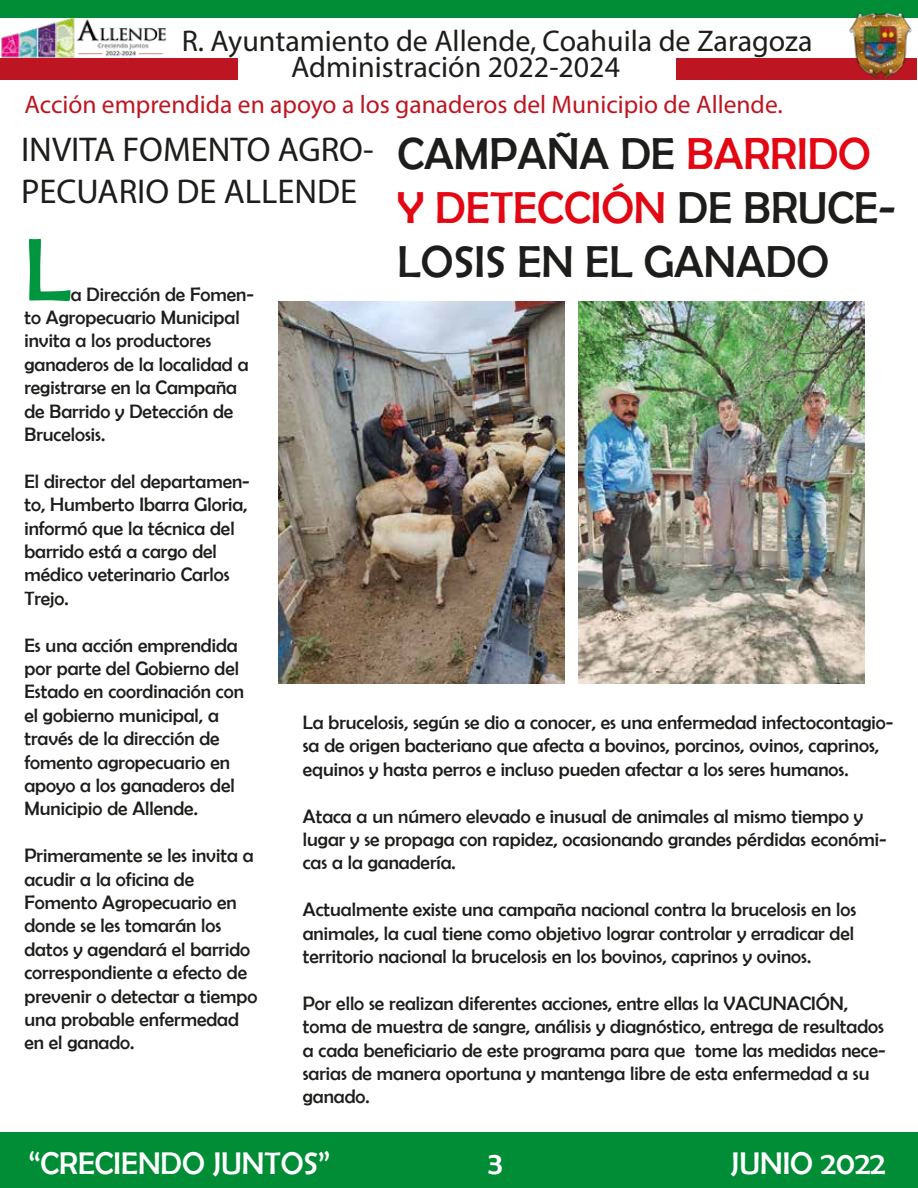
<style>
.page{position:relative;width:918px;height:1188px;background:#fff}
.page>*{position:absolute;margin:0;border:0;box-sizing:border-box;transform-origin:0 0}
.t1{font:90px "Berlin Sans FB";color:#009640}
.t2{font:45px/54px "Berlin Sans FB";color:#1d1d1b}
.t3{font:34.5px/41.4px "Myriad Pro";color:#1d1d1b}
.t4{font:31.5px "Berlin Sans FB";color:#fff}
.t5{font:30px/26.8px "Myriad Pro";color:#1d1d1b}
.t6{font:25.5px "Myriad Pro";color:#bd1622}
.t7{font:19.5px/23.4px "Berlin Sans FB";color:#1d1d1b}
.s1{color:#e30613}
</style>
<div class="page">
<img style="left:278px;top:302px;width:286px;height:381px">
<img style="left:578px;top:302px;width:286px;height:381px">
<div style="left:0;top:0;width:917px;height:17px;background:#008d36"></div>
<div style="left:0;top:59px;width:238px;height:21px;background:#bd1622"></div>
<img style="left:0;top:17px;width:169px;height:42px">
<div style="left:676px;top:59px;width:241px;height:21px;background:#bd1622"></div>
<div style="left:0;top:1132px;width:917px;height:55px;background:#008d36"></div>
<img style="left:848px;top:13px;width:66px;height:66px">
<h3 class="t5" style="left:291px;top:27px;width:523px;text-indent:-109px">R. Ayuntamiento de Allende, Coahuila de Zaragoza<br>Administración 2022-2024</h3>
<h3 class="t6" style="left:24px;top:89px;width:760px">Acción emprendida en apoyo a los ganaderos del Municipio de Allende.</h3>
<h3 class="t3" style="left:21px;top:128px;width:354px">INVITA FOMENTO AGRO-<br>PECUARIO DE ALLENDE</h3>
<h1 class="t1" style="left:24px;top:220px;width:48px">L</h1>
<h2 class="t2" style="left:398px;top:126px;width:500px">CAMPAÑA DE <span class="s1">BARRIDO<br>Y DETECCIÓN</span> DE BRUCE-<br>LOSIS EN EL GANADO</h2>
<p class="t7" style="left:24px;top:282px;width:231px;text-indent:47px">a Dirección de Fomen&shy;to Agropecuario Municipal invita a los productores ganaderos de la localidad a registrarse en la Campaña de Barrido y Detección de<br>Brucelosis.</p>
<p class="t7" style="left:24px;top:469px;width:227px">El director del departamen&shy;to, Humberto Ibarra Gloria, informó que la técnica del barrido está a cargo del médico veterinario Carlos<br>Trejo.</p>
<p class="t7" style="left:24px;top:633px;width:221px">Es una acción emprendida por parte del Gobierno del<br>Estado en coordinación con el gobierno municipal, a través de la dirección de fomento agropecuario en apoyo a los ganaderos del<br>Municipio de Allende.</p>
<p class="t7" style="left:24px;top:844px;width:235px">Primeramente se les invita a acudir a la oficina de<br>Fomento Agropecuario en donde se les tomarán los datos y agendará el barrido correspondiente a efecto de prevenir o detectar a tiempo una probable enfermedad en el ganado.</p>
<p class="t7" style="left:303px;top:711px;width:592px">La brucelosis, según se dio a conocer, es una enfermedad infectocontagio&shy;sa de origen bacteriano que afecta a bovinos, porcinos, ovinos, caprinos, equinos y hasta perros e incluso pueden afectar a los seres humanos.</p>
<p class="t7" style="left:303px;top:804px;width:585px">Ataca a un número elevado e inusual de animales al mismo tiempo y lugar y se propaga con rapidez, ocasionando grandes pérdidas económi&shy;cas a la ganadería.</p>
<p class="t7" style="left:303px;top:898px;width:555px;text-align:justify">Actualmente existe una campaña nacional contra la brucelosis en los animales, la cual tiene como objetivo lograr controlar y erradicar del territorio nacional la brucelosis en los bovinos, caprinos y ovinos.</p>
<p class="t7" style="left:303px;top:991px;width:584px">Por ello se realizan diferentes acciones, entre ellas la VACUNACIÓN, toma de muestra de sangre, análisis y diagnóstico, entrega de resultados a cada beneficiario de este programa para que tome las medidas nece&shy;sarias de manera oportuna y mantenga libre de esta enfermedad a su ganado.</p>
<h3 class="t4" style="left:29px;top:1145px;width:303px">“CRECIENDO JUNTOS”</h3>
<h3 class="t4" style="left:488px;top:1145px;width:16px">3</h3>
<h3 class="t4" style="left:731px;top:1145px;width:156px">JUNIO 2022</h3>
</div>
